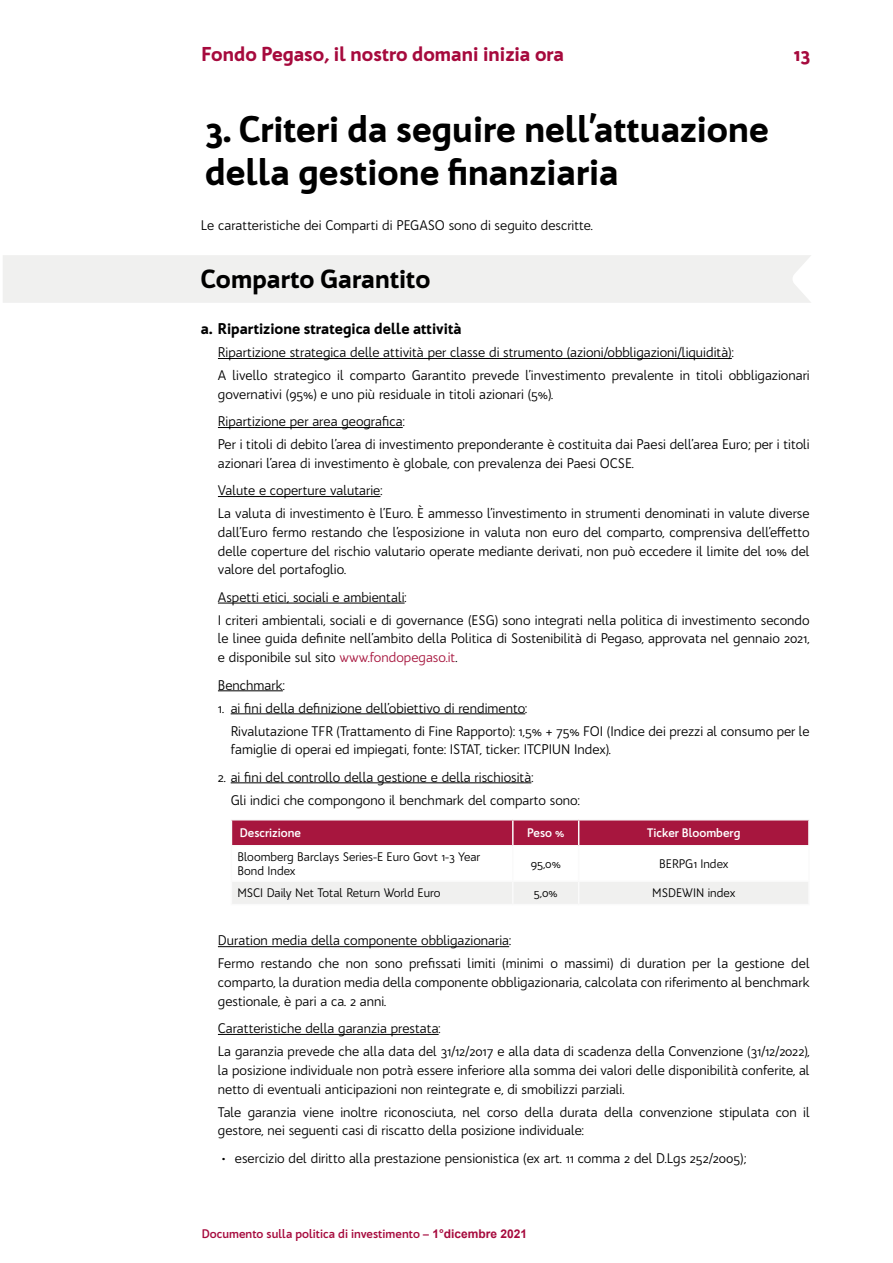
<style>
.page{position:relative;width:893px;height:1263px;background:#fff}
.page>*{position:absolute;margin:0;border:0;box-sizing:border-box;transform-origin:0 0}
.t1{font:900 36px/43.2px "Bw Quinta Pro";color:#000}
.t2{font:900 25.5px "Bw Quinta Pro";color:#000}
.t3{font:900 19.5px "Bw Quinta Pro";color:#a60a3d}
.t4{font:900 15px "Bw Quinta Pro";color:#000}
.t5{font:13.5px/23px "Bw Quinta Pro";color:#000}
.t6{font:12px/14.4px "Bw Quinta Pro";color:#000}
.t7{font:700 12px "Bw Quinta Pro";color:#a60a3d}
.t8{font:700 12px "Bw Quinta Pro";color:#fff}
.s1{color:#a7163e}
.s2{font-family:"Arial"}
</style>
<div class="page">
<div style="left:3px;top:255px;width:808px;height:48px;background:#f0f0ef"></div>
<hr style="left:218px;top:358px;width:514px;height:1px;background:#000">
<hr style="left:218px;top:427px;width:185px;height:1px;background:#000">
<hr style="left:218px;top:496px;width:162px;height:1px;background:#000">
<hr style="left:218px;top:603px;width:187px;height:1px;background:#000">
<hr style="left:218px;top:690px;width:65px;height:1px;background:#000">
<hr style="left:231px;top:713px;width:294px;height:1px;background:#000">
<hr style="left:231px;top:782px;width:300px;height:1px;background:#000">
<hr style="left:218px;top:946px;width:291px;height:1px;background:#000">
<hr style="left:218px;top:1034px;width:221px;height:1px;background:#000">
<hr style="left:231px;top:846px;width:1px;height:34px;background:#fafafa">
<hr style="left:512px;top:846px;width:2px;height:34px;background:#fafafa">
<hr style="left:578px;top:846px;width:1px;height:34px;background:#fafafa">
<hr style="left:808px;top:846px;width:2px;height:34px;background:#fafafa">
<hr style="left:231px;top:880px;width:282px;height:2px;background:#fafafa">
<hr style="left:513px;top:880px;width:66px;height:2px;background:#fafafa">
<hr style="left:579px;top:880px;width:231px;height:2px;background:#fafafa">
<div style="left:232px;top:882px;width:576px;height:22px;background:#f0f0ef"></div>
<hr style="left:808px;top:882px;width:2px;height:22px;background:#fafafa">
<hr style="left:231px;top:904px;width:282px;height:1px;background:#fafafa">
<hr style="left:513px;top:904px;width:66px;height:1px;background:#fafafa">
<hr style="left:579px;top:904px;width:231px;height:1px;background:#fafafa">
<hr style="left:231px;top:819px;width:282px;height:1px;background:#fafafa">
<div style="left:231px;top:820px;width:577px;height:25px;background:#a7163e"></div>
<hr style="left:513px;top:819px;width:66px;height:1px;background:#fafafa">
<hr style="left:579px;top:819px;width:231px;height:1px;background:#fafafa">
<hr style="left:808px;top:820px;width:2px;height:25px;background:#fafafa">
<hr style="left:231px;top:845px;width:282px;height:1px;background:#fafafa">
<hr style="left:513px;top:845px;width:66px;height:1px;background:#fafafa">
<hr style="left:579px;top:845px;width:231px;height:1px;background:#fafafa">
<h3 class="t3" style="left:201px;top:42px;width:364px">Fondo Pegaso, il nostro domani inizia ora</h3>
<h3 class="t3" style="left:794px;top:42px;width:18px">13</h3>
<h1 class="t1" style="left:205px;top:108px;width:565px">3. Criteri da seguire nell’attuazione della gestione finanziaria</h1>
<p class="t5" style="left:201px;top:214px;width:393px">Le caratteristiche dei Comparti di PEGASO sono di seguito descritte.</p>
<h2 class="t2" style="left:201px;top:263px;width:231px">Comparto Garantito</h2>
<p class="t4" style="left:201px;top:319px;width:262px">a. Ripartizione strategica delle attività</p>
<p class="t5" style="left:218px;top:341px;width:593px">Ripartizione strategica delle attività per classe di strumento (azioni/obbligazioni/liquidità):<br>A livello strategico il comparto Garantito prevede l’investimento prevalente in titoli obbligazionari</p>
<p class="t5" style="left:218px;top:380px;width:337px;line-height:27.3px">governativi (95%) e uno più residuale in titoli azionari (5%).<br>Ripartizione per area geografica:</p>
<p class="t5" style="left:218px;top:435px;width:593px;line-height:18.8px">Per i titoli di debito l’area di investimento preponderante è costituita dai Paesi dell’area Euro; per i titoli azionari l’area di investimento è globale, con prevalenza dei Paesi OCSE.</p>
<p class="t5" style="left:218px;top:479px;width:593px">Valute e coperture valutarie:<br>La valuta di investimento è l’Euro. È ammesso l’investimento in strumenti denominati in valute diverse</p>
<p class="t5" style="left:218px;top:523px;width:593px;line-height:18.8px;text-align:justify">dall’Euro fermo restando che l’esposizione in valuta non euro del comparto, comprensiva dell’effetto delle coperture del rischio valutario operate mediante derivati, non può eccedere il limite del 10% del valore del portafoglio.</p>
<p class="t5" style="left:218px;top:585px;width:593px">Aspetti etici, sociali e ambientali:<br>I criteri ambientali, sociali e di governance (ESG) sono integrati nella politica di investimento secondo</p>
<p class="t5" style="left:218px;top:629px;width:593px;line-height:18.8px">le linee guida definite nell’ambito della Politica di Sostenibilità di Pegaso, approvata nel gennaio 2021, e disponibile sul sito <span class="s1">www.fondopegaso.it</span>.</p>
<p class="t5" style="left:218px;top:673px;width:68px">Benchmark:</p>
<p class="t5" style="left:231px;top:696px;width:580px;text-indent:-13px">1. ai fini della definizione dell’obiettivo di rendimento:<br>Rivalutazione TFR (Trattamento di Fine Rapporto): 1,5% + 75% FOI (Indice dei prezzi al consumo per le</p>
<p class="t5" style="left:231px;top:738px;width:382px">famiglie di operai ed impiegati, fonte: ISTAT, ticker: ITCPIUN Index).</p>
<p class="t5" style="left:231px;top:765px;width:351px;text-indent:-13px">2. ai fini del controllo della gestione e della rischiosità:<br>Gli indici che compongono il benchmark del comparto sono:</p>
<p class="t8" style="left:240px;top:825px;width:63px">Descrizione</p>
<p class="t8" style="left:527px;top:825px;width:39px">Peso %</p>
<p class="t8" style="left:647px;top:825px;width:95px">Ticker Bloomberg</p>
<p class="t6" style="left:237px;top:849px;width:244px">Bloomberg Barclays Series-E Euro Govt 1-3 Year<br>Bond Index</p>
<p class="t6" style="left:531px;top:856px;width:32px">95,0%</p>
<p class="t6" style="left:659px;top:856px;width:71px">BERPG1 Index</p>
<p class="t6" style="left:237px;top:886px;width:205px">MSCI Daily Net Total Return World Euro</p>
<p class="t6" style="left:534px;top:886px;width:25px">5,0%</p>
<p class="t6" style="left:652px;top:886px;width:85px">MSDEWIN index</p>
<p class="t5" style="left:218px;top:929px;width:593px">Duration media della componente obbligazionaria:<br>Fermo restando che non sono prefissati limiti (minimi o massimi) di duration per la gestione del</p>
<p class="t5" style="left:218px;top:973px;width:593px;line-height:18.8px">comparto, la duration media della componente obbligazionaria, calcolata con riferimento al benchmark gestionale, è pari a ca. 2 anni.</p>
<p class="t5" style="left:218px;top:1017px;width:593px">Caratteristiche della garanzia prestata:<br>La garanzia prevede che alla data del 31/12/2017 e alla data di scadenza della Convenzione (31/12/2022),</p>
<p class="t5" style="left:218px;top:1060px;width:593px;line-height:18.8px">la posizione individuale non potrà essere inferiore alla somma dei valori delle disponibilità conferite, al netto di eventuali anticipazioni non reintegrate e, di smobilizzi parziali.</p>
<p class="t5" style="left:218px;top:1102px;width:593px;line-height:18.8px">Tale garanzia viene inoltre riconosciuta, nel corso della durata della convenzione stipulata con il gestore, nei seguenti casi di riscatto della posizione individuale:</p>
<p class="t5" style="left:222px;top:1146px;width:526px">• esercizio del diritto alla prestazione pensionistica (ex art. 11 comma 2 del D.Lgs 252/2005);</p>
<p class="t7" style="left:202px;top:1226px;width:327px">Documento sulla politica di investimento – <span class="s2">1°dicembre 2021</span></p>
</div>
